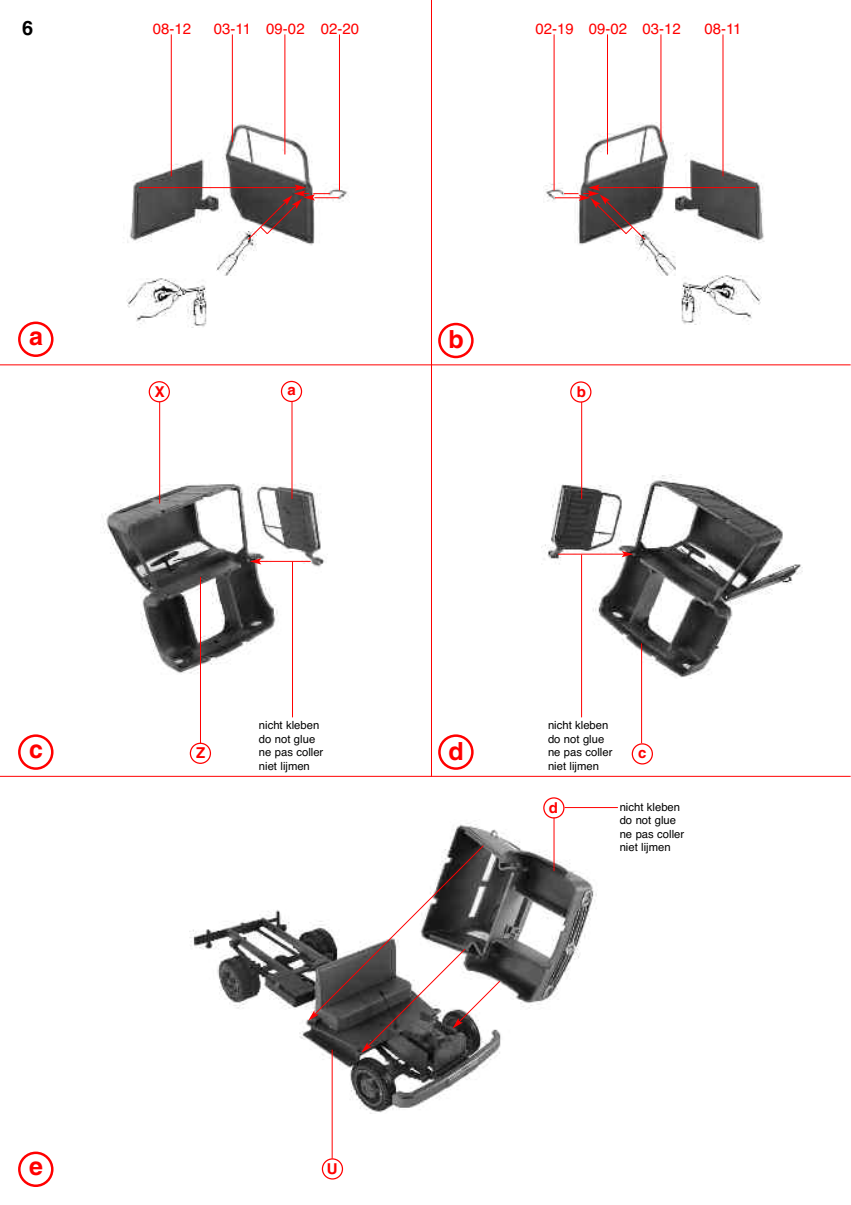
<style>
.page{position:relative;width:851px;height:1205px;background:#fff}
.page>*{position:absolute;margin:0;border:0;box-sizing:border-box;transform-origin:0 0}
.t1{font:700 25px "Helvetica";color:#f00}
.t2{font:700 20px "Helvetica";color:#000}
.t3{font:15px "Helvetica";color:#f00}
.t4{font:700 15px "Helvetica";color:#f00}
.t5{font:11.25px/13.5px "Helvetica";color:#000}
</style>
<div class="page">
<hr style="left:431px;top:0;width:1px;height:776px;background:#f00">
<hr style="left:0;top:364px;width:850px;height:1px;background:#f00">
<hr style="left:0;top:776px;width:850px;height:1px;background:#f00">
<img style="left:103px;top:474px;width:222px;height:200px">
<img style="left:189px;top:819px;width:408px;height:294px">
<img style="left:542px;top:474px;width:261px;height:204px">
<img style="left:545px;top:122px;width:220px;height:123px">
<img style="left:127px;top:122px;width:222px;height:124px">
<hr style="left:171px;top:34px;width:1px;height:142px;background:#f00">
<hr style="left:722px;top:34px;width:1px;height:142px;background:#f00">
<hr style="left:232px;top:34px;width:1px;height:108px;background:#f00">
<hr style="left:660px;top:34px;width:1px;height:108px;background:#f00">
<hr style="left:284px;top:34px;width:1px;height:120px;background:#f00">
<hr style="left:607px;top:34px;width:1px;height:120px;background:#f00">
<hr style="left:339px;top:34px;width:1px;height:156px;background:#f00">
<hr style="left:200px;top:577px;width:1px;height:166px;background:#f00">
<hr style="left:641px;top:643px;width:1px;height:100px;background:#f00">
<hr style="left:553px;top:817px;width:1px;height:54px;background:#f00">
<hr style="left:564px;top:807px;width:53px;height:1px;background:#f00">
<hr style="left:332px;top:1049px;width:1px;height:109px;background:#f00">
<hr style="left:159px;top:402px;width:1px;height:101px;background:#f00">
<hr style="left:291px;top:402px;width:1px;height:97px;background:#f00">
<hr style="left:292px;top:562px;width:1px;height:155px;background:#f00">
<hr style="left:581px;top:402px;width:1px;height:97px;background:#f00">
<hr style="left:553px;top:34px;width:1px;height:156px;background:#f00">
<hr style="left:139px;top:187px;width:158px;height:1px;background:#f00">
<hr style="left:259px;top:561px;width:51px;height:1px;background:#f00">
<svg style="left:250px;top:558px;width:11px;height:6px"></svg>
<svg style="left:308px;top:845px;width:192px;height:208px"></svg>
<hr style="left:557px;top:554px;width:66px;height:1px;background:#f00">
<svg style="left:621px;top:551px;width:12px;height:6px"></svg>
<hr style="left:597px;top:187px;width:158px;height:1px;background:#f00">
<svg style="left:322px;top:1158px;width:21px;height:21px"></svg>
<svg style="left:149px;top:381px;width:21px;height:21px"></svg>
<svg style="left:190px;top:743px;width:21px;height:21px"></svg>
<svg style="left:18px;top:321px;width:35px;height:36px"></svg>
<svg style="left:438px;top:323px;width:35px;height:35px"></svg>
<svg style="left:281px;top:381px;width:21px;height:21px"></svg>
<svg style="left:570px;top:381px;width:21px;height:22px"></svg>
<svg style="left:18px;top:734px;width:35px;height:36px"></svg>
<svg style="left:438px;top:734px;width:35px;height:36px"></svg>
<svg style="left:631px;top:743px;width:22px;height:21px"></svg>
<svg style="left:543px;top:797px;width:21px;height:21px"></svg>
<svg style="left:18px;top:1151px;width:35px;height:36px"></svg>
<img style="left:216px;top:232px;width:40px;height:44px">
<img style="left:635px;top:232px;width:40px;height:44px">
<svg style="left:247px;top:184px;width:92px;height:56px"></svg>
<svg style="left:554px;top:184px;width:91px;height:56px"></svg>
<img style="left:126px;top:278px;width:81px;height:50px">
<img style="left:681px;top:275px;width:80px;height:50px">
<hr style="left:581px;top:554px;width:1px;height:163px;background:#f00">
<h2 class="t2" style="left:22px;top:21px;width:13px">6</h2>
<h3 class="t3" style="left:153px;top:20px;width:40px">08-12</h3>
<h3 class="t3" style="left:214px;top:20px;width:147px">03-11 09-02 02-20</h3>
<h3 class="t3" style="left:535px;top:20px;width:147px">02-19 09-02 03-12</h3>
<h3 class="t3" style="left:704px;top:20px;width:39px">08-11</h3>
<h1 class="t1" style="left:29px;top:327px;width:15px">a</h1>
<h1 class="t1" style="left:448px;top:330px;width:17px">b</h1>
<h3 class="t4" style="left:287px;top:385px;width:10px">a</h3>
<h3 class="t4" style="left:576px;top:386px;width:11px">b</h3>
<h3 class="t4" style="left:155px;top:386px;width:12px">X</h3>
<p class="t5" style="left:259px;top:718px;width:66px">nicht kleben do not glue ne pas coller niet lijmen</p>
<p class="t5" style="left:548px;top:718px;width:66px">nicht kleben do not glue ne pas coller niet lijmen</p>
<h1 class="t1" style="left:29px;top:740px;width:15px">c</h1>
<h1 class="t1" style="left:448px;top:742px;width:17px">d</h1>
<h3 class="t4" style="left:638px;top:747px;width:10px">c</h3>
<h3 class="t4" style="left:196px;top:747px;width:11px">Z</h3>
<h1 class="t1" style="left:29px;top:1157px;width:15px">e</h1>
<h3 class="t4" style="left:327px;top:1163px;width:12px">U</h3>
<h3 class="t4" style="left:549px;top:802px;width:11px">d</h3>
<p class="t5" style="left:619px;top:800px;width:66px">nicht kleben do not glue ne pas coller niet lijmen</p>
</div>
